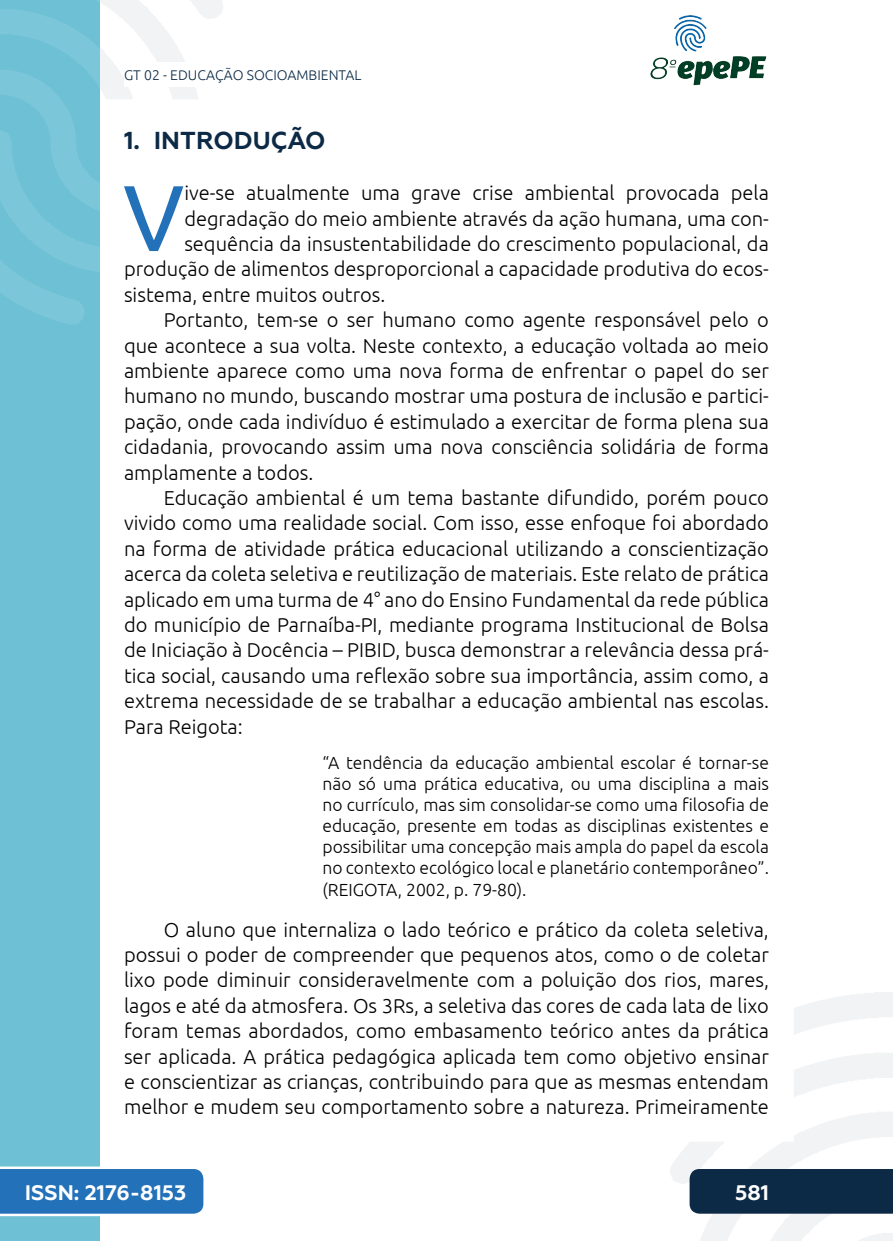
<style>
.page{position:relative;width:893px;height:1241px;background:#fff}
.page>*{position:absolute;margin:0;border:0;box-sizing:border-box;transform-origin:0 0}
._7_CAPITULAR{font:93.27px "Ubuntu";color:#2371b9}
._3_SUBTÍTULO{font:700 24.5px "Geometria";color:#0c2a46}
.t1{font:700 21px "Geometria";color:#fff}
._5_CORPO{font:300 20.12px/25.4px "Ubuntu";color:#000;text-align:justify}
._7_CAPITULAR-2{font:300 20.12px "Ubuntu";color:#000}
._8_CITACAO{font:300 17.5px/21px "Ubuntu";color:#000;text-align:justify}
.t2{font:300 14px "Ubuntu";color:#0c2a46}
</style>
<div class="page">
<svg style="left:670px;top:992px;width:223px;height:248px"></svg>
<svg style="left:99px;top:0;width:124px;height:324px"></svg>
<img style="left:650px;top:15px;width:117px;height:71px">
<div style="left:0;top:0;width:99px;height:1240px;background:#6ec0d5"></div>
<svg style="left:0;top:0;width:99px;height:325px"></svg>
<svg style="left:0;top:1166px;width:203px;height:49px;background:#367dbf"></svg>
<div style="left:690px;top:1168px;width:203px;height:45px;background:#0c2a46"></div>
<div style="left:124px;top:62px;width:516px;height:25px;background:#fff"></div>
<p class="t2" style="left:124px;top:66px;width:239px">GT 02 - EDUCAÇÃO SOCIOAMBIENTAL</p>
<p class="_3_SUBTÍTULO" style="left:124px;top:126px;width:203px">1. INTRODUÇÃO</p>
<p class="_7_CAPITULAR" style="left:123px;top:161px;width:63px">V</p>
<p class="_7_CAPITULAR-2" style="left:184px;top:181px;width:586px">ive-se atualmente uma grave crise ambiental provocada pela</p>
<p class="_7_CAPITULAR-2" style="left:184px;top:206px;width:586px">degradação do meio ambiente através da ação humana, uma con-</p>
<p class="_7_CAPITULAR-2" style="left:184px;top:232px;width:586px">sequência da insustentabilidade do crescimento populacional, da</p>
<p class="_7_CAPITULAR-2" style="left:124px;top:257px;width:646px">produção de alimentos desproporcional a capacidade produtiva do ecos-</p>
<p class="_7_CAPITULAR-2" style="left:124px;top:282px;width:263px">sistema, entre muitos outros.</p>
<p class="_5_CORPO" style="left:124px;top:307px;width:646px;text-indent:40px">Portanto, tem-se o ser humano como agente responsável pelo o que acontece a sua volta. Neste contexto, a educação voltada ao meio ambiente aparece como uma nova forma de enfrentar o papel do ser humano no mundo, buscando mostrar uma postura de inclusão e partici&shy;pação, onde cada indivíduo é estimulado a exercitar de forma plena sua cidadania, provocando assim uma nova consciência solidária de forma amplamente a todos.</p>
<p class="_5_CORPO" style="left:124px;top:484px;width:646px;text-indent:40px">Educação ambiental é um tema bastante difundido, porém pouco vivido como uma realidade social. Com isso, esse enfoque foi abordado na forma de atividade prática educacional utilizando a conscientização acerca da coleta seletiva e reutilização de materiais. Este relato de prática aplicado em uma turma de 4° ano do Ensino Fundamental da rede pública do município de Parnaíba-PI, mediante programa Institucional de Bolsa de Iniciação à Docência – PIBID, busca demonstrar a relevância dessa prá&shy;tica social, causando uma reflexão sobre sua importância, assim como, a extrema necessidade de se trabalhar a educação ambiental nas escolas.<br>Para Reigota:</p>
<p class="_8_CITACAO" style="left:322px;top:752px;width:448px">“A tendência da educação ambiental escolar é tornar-se não só uma prática educativa, ou uma disciplina a mais no currículo, mas sim consolidar-se como uma filosofia de educação, presente em todas as disciplinas existentes e possibilitar uma concepção mais ampla do papel da escola no contexto ecológico local e planetário contemporâneo”. (REIGOTA, 2002, p. 79-80).</p>
<p class="_5_CORPO" style="left:124px;top:916px;width:646px;text-indent:40px">O aluno que internaliza o lado teórico e prático da coleta seletiva, possui o poder de compreender que pequenos atos, como o de coletar lixo pode diminuir consideravelmente com a poluição dos rios, mares, lagos e até da atmosfera. Os 3Rs, a seletiva das cores de cada lata de lixo foram temas abordados, como embasamento teórico antes da prática ser aplicada. A prática pedagógica aplicada tem como objetivo ensinar e conscientizar as crianças, contribuindo para que as mesmas entendam melhor e mudem seu comportamento sobre a natureza. Primeiramente</p>
<p class="t1" style="left:25px;top:1179px;width:163px">ISSN: 2176-8153</p>
<p class="t1" style="left:735px;top:1179px;width:35px">581</p>
</div>
